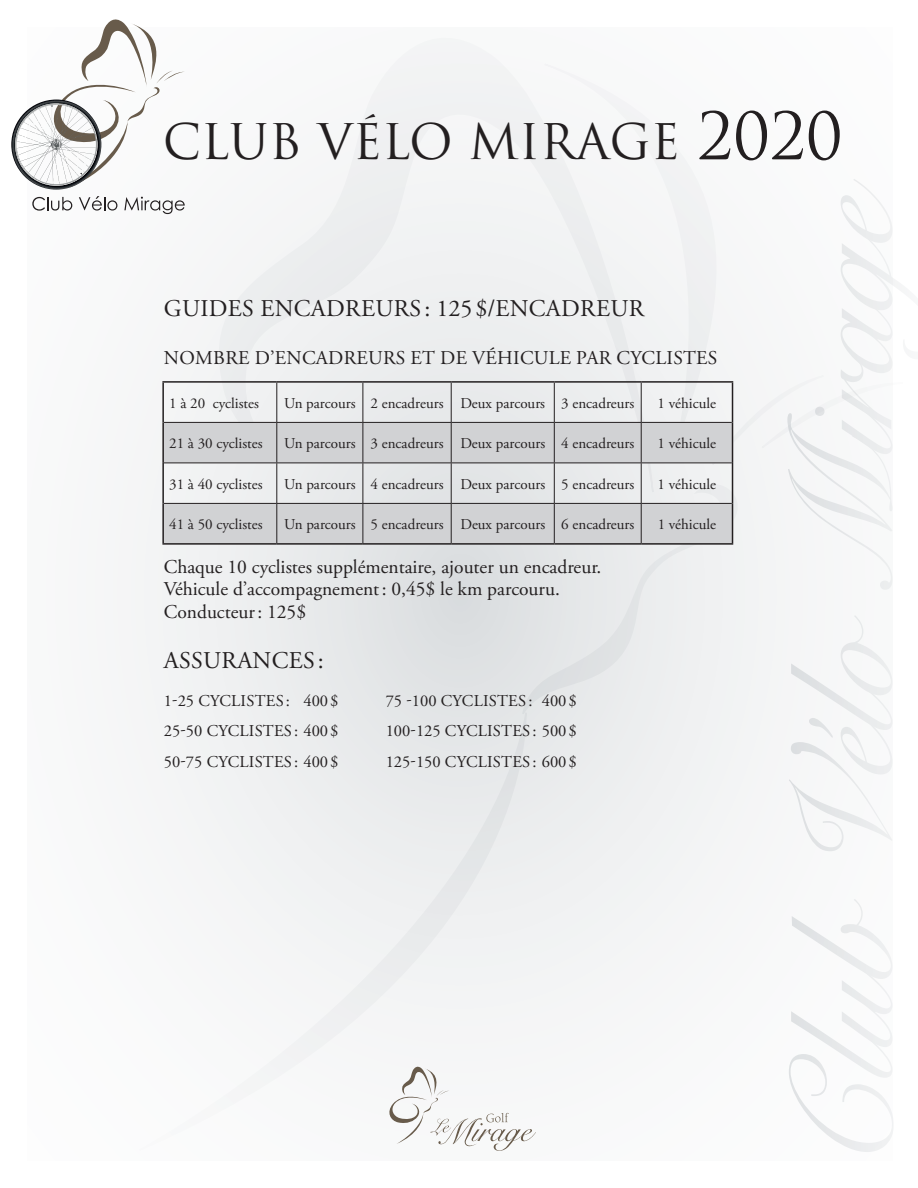
<style>
.page{position:relative;width:918px;height:1188px;background:#fff}
.page>*{position:absolute;margin:0;border:0;box-sizing:border-box;transform-origin:0 0}
.t1{font:47.85px "Trajan Pro";color:#231f20}
.t2{font:24px "Adobe Garamond Pro";letter-spacing:.015em;color:#231f20}
.t3{font:19.5px/22.5px "Adobe Garamond Pro";color:#231f20}
.t4{font:16.5px/30.8px "Adobe Garamond Pro";letter-spacing:.015em;color:#231f20;text-align:justify}
.t5{font:15px "Adobe Garamond Pro";color:#231f20}
.s1{font-size:63.6px}
</style>
<div class="page">
<div style="left:27px;top:27px;width:866px;height:1134px;background:#f7f8f8"></div>
<svg style="left:207px;top:168px;width:472px;height:581px"></svg>
<svg style="left:543px;top:168px;width:220px;height:293px"></svg>
<svg style="left:207px;top:711px;width:321px;height:298px"></svg>
<svg style="left:389px;top:1066px;width:147px;height:85px"></svg>
<svg style="left:32px;top:197px;width:40px;height:14px"></svg>
<svg style="left:79px;top:196px;width:38px;height:15px"></svg>
<svg style="left:124px;top:197px;width:61px;height:17px"></svg>
<svg style="left:11px;top:19px;width:173px;height:171px"></svg>
<svg style="left:164px;top:423px;width:568px;height:120px;fill:#d1d2d4"></svg>
<hr style="left:276px;top:383px;width:1px;height:39px;background:#231f20">
<hr style="left:363px;top:383px;width:1px;height:39px;background:#231f20">
<hr style="left:451px;top:383px;width:1px;height:39px;background:#231f20">
<hr style="left:554px;top:383px;width:1px;height:39px;background:#231f20">
<hr style="left:641px;top:383px;width:1px;height:39px;background:#231f20">
<hr style="left:276px;top:423px;width:1px;height:40px;background:#231f20">
<hr style="left:363px;top:423px;width:1px;height:40px;background:#231f20">
<hr style="left:451px;top:423px;width:1px;height:40px;background:#231f20">
<hr style="left:554px;top:423px;width:1px;height:40px;background:#231f20">
<hr style="left:641px;top:423px;width:1px;height:40px;background:#231f20">
<hr style="left:276px;top:463px;width:1px;height:40px;background:#231f20">
<hr style="left:363px;top:463px;width:1px;height:40px;background:#231f20">
<hr style="left:451px;top:463px;width:1px;height:40px;background:#231f20">
<hr style="left:554px;top:463px;width:1px;height:40px;background:#231f20">
<hr style="left:641px;top:463px;width:1px;height:40px;background:#231f20">
<hr style="left:276px;top:504px;width:1px;height:39px;background:#231f20">
<hr style="left:363px;top:504px;width:1px;height:39px;background:#231f20">
<hr style="left:451px;top:504px;width:1px;height:39px;background:#231f20">
<hr style="left:554px;top:504px;width:1px;height:39px;background:#231f20">
<hr style="left:641px;top:504px;width:1px;height:39px;background:#231f20">
<hr style="left:164px;top:422px;width:113px;height:1px;background:#231f20">
<hr style="left:277px;top:422px;width:86px;height:1px;background:#231f20">
<hr style="left:363px;top:422px;width:88px;height:1px;background:#231f20">
<hr style="left:451px;top:422px;width:103px;height:1px;background:#231f20">
<hr style="left:554px;top:422px;width:87px;height:1px;background:#231f20">
<hr style="left:641px;top:422px;width:91px;height:1px;background:#231f20">
<hr style="left:164px;top:463px;width:113px;height:1px;background:#231f20">
<hr style="left:277px;top:463px;width:86px;height:1px;background:#231f20">
<hr style="left:363px;top:463px;width:88px;height:1px;background:#231f20">
<hr style="left:451px;top:463px;width:103px;height:1px;background:#231f20">
<hr style="left:554px;top:463px;width:87px;height:1px;background:#231f20">
<hr style="left:641px;top:463px;width:91px;height:1px;background:#231f20">
<hr style="left:164px;top:503px;width:113px;height:1px;background:#231f20">
<hr style="left:277px;top:503px;width:86px;height:1px;background:#231f20">
<hr style="left:363px;top:503px;width:88px;height:1px;background:#231f20">
<hr style="left:451px;top:503px;width:103px;height:1px;background:#231f20">
<hr style="left:554px;top:503px;width:87px;height:1px;background:#231f20">
<hr style="left:641px;top:503px;width:91px;height:1px;background:#231f20">
<hr style="left:162px;top:381px;width:115px;height:2px;background:#231f20">
<hr style="left:162px;top:383px;width:2px;height:39px;background:#231f20">
<hr style="left:277px;top:381px;width:86px;height:2px;background:#231f20">
<hr style="left:363px;top:381px;width:88px;height:2px;background:#231f20">
<hr style="left:451px;top:381px;width:103px;height:2px;background:#231f20">
<hr style="left:554px;top:381px;width:87px;height:2px;background:#231f20">
<hr style="left:641px;top:381px;width:92px;height:2px;background:#231f20">
<hr style="left:732px;top:383px;width:1px;height:39px;background:#231f20">
<hr style="left:162px;top:422px;width:2px;height:41px;background:#231f20">
<hr style="left:732px;top:422px;width:1px;height:41px;background:#231f20">
<hr style="left:162px;top:463px;width:2px;height:40px;background:#231f20">
<hr style="left:732px;top:463px;width:1px;height:40px;background:#231f20">
<hr style="left:162px;top:503px;width:2px;height:40px;background:#231f20">
<hr style="left:732px;top:503px;width:1px;height:40px;background:#231f20">
<hr style="left:162px;top:543px;width:115px;height:2px;background:#231f20">
<hr style="left:277px;top:543px;width:86px;height:2px;background:#231f20">
<hr style="left:363px;top:543px;width:88px;height:2px;background:#231f20">
<hr style="left:451px;top:543px;width:103px;height:2px;background:#231f20">
<hr style="left:554px;top:543px;width:87px;height:2px;background:#231f20">
<hr style="left:641px;top:543px;width:92px;height:2px;background:#231f20">
<h1 class="t1" style="left:163px;top:112px;width:681px">CLUB VÉLO MIRAGE <span class="s1">2020</span></h1>
<h2 class="t2" style="left:164px;top:294px;width:482px">GUIDES ENCADREURS : 125$/ENCADREUR</h2>
<h3 class="t3" style="left:164px;top:348px;width:555px">NOMBRE D’ENCADREURS ET DE VÉHICULE PAR CYCLISTES</h3>
<p class="t5" style="left:169px;top:394px;width:91px">1 à 20 cyclistes</p>
<p class="t5" style="left:284px;top:394px;width:352px">Un parcours 2 encadreurs Deux parcours 3 encadreurs</p>
<p class="t5" style="left:658px;top:394px;width:60px">1 véhicule</p>
<p class="t5" style="left:169px;top:434px;width:95px">21 à 30 cyclistes</p>
<p class="t5" style="left:284px;top:434px;width:352px">Un parcours 3 encadreurs Deux parcours 4 encadreurs</p>
<p class="t5" style="left:658px;top:434px;width:60px">1 véhicule</p>
<p class="t5" style="left:169px;top:475px;width:95px">31 à 40 cyclistes</p>
<p class="t5" style="left:284px;top:475px;width:352px">Un parcours 4 encadreurs Deux parcours 5 encadreurs</p>
<p class="t5" style="left:658px;top:475px;width:60px">1 véhicule</p>
<p class="t5" style="left:169px;top:515px;width:95px">41 à 50 cyclistes</p>
<p class="t5" style="left:284px;top:515px;width:352px">Un parcours 5 encadreurs Deux parcours 6 encadreurs</p>
<p class="t5" style="left:658px;top:515px;width:60px">1 véhicule</p>
<h3 class="t3" style="left:164px;top:556px;width:439px">Chaque 10 cyclistes supplémentaire, ajouter un encadreur.<br>Véhicule d’accompagnement: 0,45$ le km parcouru.<br>Conducteur: 125$</h3>
<h2 class="t2" style="left:164px;top:646px;width:162px">ASSURANCES :</h2>
<p class="t4" style="left:164px;top:686px;width:176px">1-25 CYCLISTES : 400$ 25-50 CYCLISTES : 400$ 50-75 CYCLISTES : 400$</p>
<p class="t4" style="left:386px;top:686px;width:193px">75 -100 CYCLISTES : 400$ 100-125 CYCLISTES : 500$ 125-150 CYCLISTES : 600$</p>
</div>
